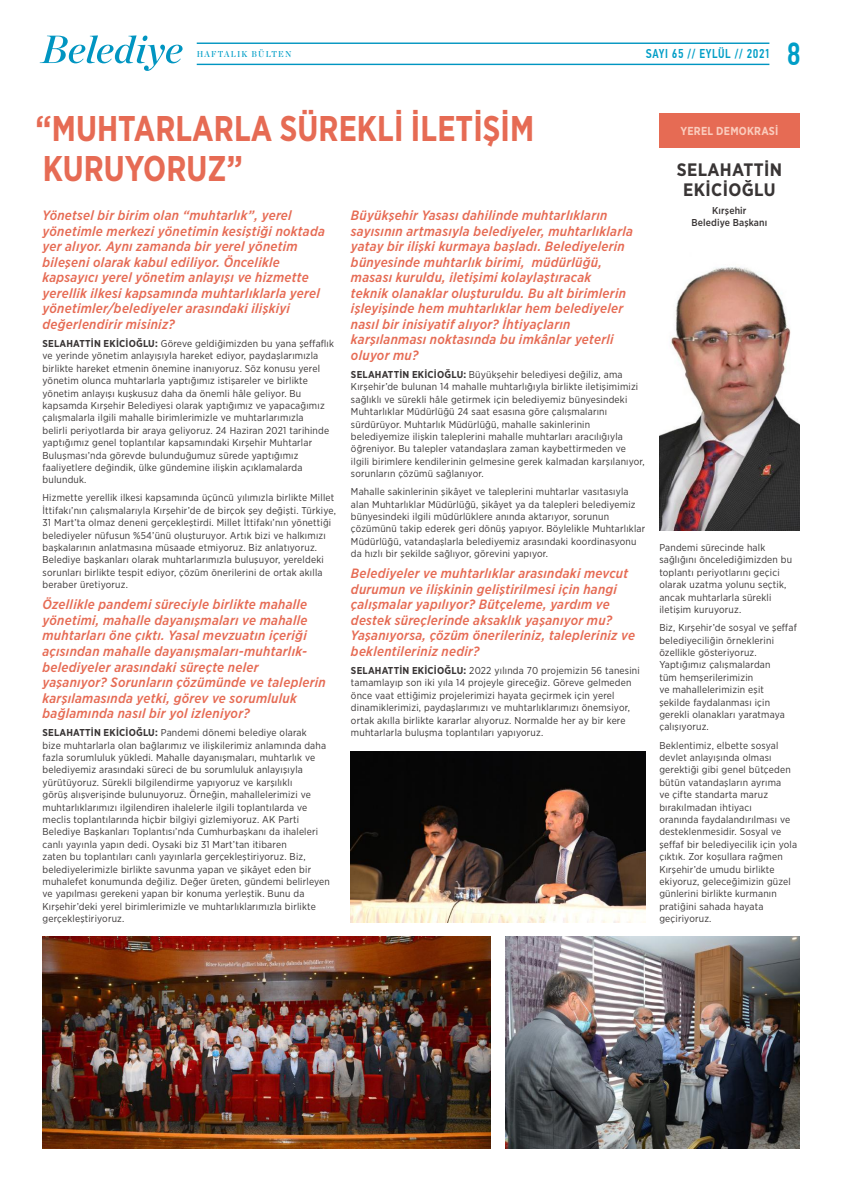
<style>
.page{position:relative;width:842px;height:1191px;background:#fff}
.page>*{position:absolute;margin:0;border:0;box-sizing:border-box;transform-origin:0 0}
.t1{font:700 35.7px/40px "Gotham Narrow";letter-spacing:.005em;color:#e66b54;scale:.9 1}
.t2{font:500 32.1px "PF Din Text Cond Pro";color:#009ec7;scale:.93 1}
.t3{font:700 18px/20px "Gotham Narrow";letter-spacing:.02em;color:#393535;text-align:center}
.t4{font:italic 500 13.5px/15.5px "Gotham Narrow";letter-spacing:.02em;color:#e66b54}
.t5{font:500 12.8px "PF Din Text Cond Pro";letter-spacing:.05em;color:#009ec7;scale:.93 1}
.t6{font:700 11.6px "Gotham Narrow";letter-spacing:.02em;color:#faccbd;scale:.95 1}
.t7{font:10px/12.4px "Gotham Narrow";letter-spacing:.02em;color:#393535}
.t8{font:500 10px/12px "Gotham Narrow";letter-spacing:.01em;color:#393535;text-align:center}
.t9{font:8.6px "Chronicle Display Semi";letter-spacing:.15em;color:#009ec7;scale:.93 1}
.s1{font-weight:700}
</style>
<div class="page">
<hr style="left:197px;top:64px;width:572px;height:1px;background:#0095c1">
<hr style="left:197px;top:43px;width:572px;height:1px;background:#0095c1">
<svg style="left:40px;top:35px;width:143px;height:36px"></svg>
<div style="left:659px;top:114px;width:140px;height:34px;background:#e66b54"></div>
<img style="left:505px;top:936px;width:294px;height:212px">
<img style="left:43px;top:936px;width:448px;height:212px">
<img style="left:351px;top:751px;width:294px;height:171px">
<img style="left:659px;top:267px;width:140px;height:263px">
<p class="t9" style="left:197px;top:47px;width:103px">HAFTALIK BÜLTEN</p>
<p class="t5" style="left:646px;top:46px;width:135px">SAYI 65 // EYLÜL // 2021</p>
<h2 class="t2" style="left:787px;top:35px;width:17px">8</h2>
<h1 class="t1" style="left:36px;top:108px;width:555px">“MUHTARLARLA SÜREKLİ İLETİŞİM<br>KURUYORUZ”</h1>
<p class="t4" style="left:43px;top:208px;width:284px">Yönetsel bir birim olan “muhtarlık”, yerel yönetimle merkezi yönetimin kesiştiği noktada yer alıyor. Aynı zamanda bir yerel yönetim bileşeni olarak kabul ediliyor. Öncelikle kapsayıcı yerel yönetim anlayışı ve hizmette yerellik ilkesi kapsamında muhtarlıklarla yerel yönetimler/belediyeler arasındaki ilişkiyi değerlendirir misiniz?</p>
<p class="t7" style="left:43px;top:337px;width:293px"><span class="s1">SELAHATTİN EKİCİOĞLU:</span> Göreve geldiğimizden bu yana şeffaflık ve yerinde yönetim anlayışıyla hareket ediyor, paydaşlarımızla birlikte hareket etmenin önemine inanıyoruz. Söz konusu yerel yönetim olunca muhtarlarla yaptığımız istişareler ve birlikte yönetim anlayışı kuşkusuz daha da önemli hâle geliyor. Bu kapsamda Kırşehir Belediyesi olarak yaptığımız ve yapacağımız çalışmalarla ilgili mahalle birimlerimizle ve muhtarlarımızla<br>belirli periyotlarda bir araya geliyoruz. 24 Haziran 2021 tarihinde yaptığımız genel toplantılar kapsamındaki Kırşehir Muhtarlar Buluşması’nda görevde bulunduğumuz sürede yaptığımız faaliyetlere değindik, ülke gündemine ilişkin açıklamalarda bulunduk.</p>
<p class="t7" style="left:43px;top:491px;width:295px">Hizmette yerellik ilkesi kapsamında üçüncü yılımızla birlikte Millet İttifakı’nın çalışmalarıyla Kırşehir’de de birçok şey değişti. Türkiye, 31 Mart’ta olmaz deneni gerçekleştirdi. Millet İttifakı’nın yönettiği belediyeler nüfusun %54’ünü oluşturuyor. Artık bizi ve halkımızı başkalarının anlatmasına müsaade etmiyoruz. Biz anlatıyoruz.<br>Belediye başkanları olarak muhtarlarımızla buluşuyor, yereldeki sorunları birlikte tespit ediyor, çözüm önerilerini de ortak akılla beraber üretiyoruz.</p>
<p class="t4" style="left:43px;top:597px;width:285px">Özellikle pandemi süreciyle birlikte mahalle yönetimi, mahalle dayanışmaları ve mahalle muhtarları öne çıktı. Yasal mevzuatın içeriği açısından mahalle dayanışmaları-muhtarlık&shy;belediyeler arasındaki süreçte neler yaşanıyor? Sorunların çözümünde ve taleplerin karşılamasında yetki, görev ve sorumluluk bağlamında nasıl bir yol izleniyor?</p>
<p class="t7" style="left:43px;top:726px;width:289px"><span class="s1">SELAHATTİN EKİCİOĞLU:</span> Pandemi dönemi belediye olarak<br>bize muhtarlarla olan bağlarımız ve ilişkilerimiz anlamında daha fazla sorumluluk yükledi. Mahalle dayanışmaları, muhtarlık ve belediyemiz arasındaki süreci de bu sorumluluk anlayışıyla yürütüyoruz. Sürekli bilgilendirme yapıyoruz ve karşılıklı<br>görüş alışverişinde bulunuyoruz. Örneğin, mahallelerimizi ve muhtarlıklarımızı ilgilendiren ihalelerle ilgili toplantılarda ve meclis toplantılarında hiçbir bilgiyi gizlemiyoruz. AK Parti Belediye Başkanları Toplantısı’nda Cumhurbaşkanı da ihaleleri canlı yayınla yapın dedi. Oysaki biz 31 Mart’tan itibaren<br>zaten bu toplantıları canlı yayınlarla gerçekleştiriyoruz. Biz, belediyelerimizle birlikte savunma yapan ve şikâyet eden bir muhalefet konumunda değiliz. Değer üreten, gündemi belirleyen ve yapılması gerekeni yapan bir konuma yerleştik. Bunu da Kırşehir’deki yerel birimlerimizle ve muhtarlıklarımızla birlikte gerçekleştiriyoruz.</p>
<p class="t4" style="left:351px;top:208px;width:284px">Büyükşehir Yasası dahilinde muhtarlıkların sayısının artmasıyla belediyeler, muhtarlıklarla yatay bir ilişki kurmaya başladı. Belediyelerin bünyesinde muhtarlık birimi, müdürlüğü, masası kuruldu, iletişimi kolaylaştıracak<br>teknik olanaklar oluşturuldu. Bu alt birimlerin işleyişinde hem muhtarlıklar hem belediyeler nasıl bir inisiyatif alıyor? İhtiyaçların karşılanması noktasında bu imkânlar yeterli oluyor mu?</p>
<p class="t7" style="left:351px;top:368px;width:295px"><span class="s1">SELAHATTİN EKİCİOĞLU:</span> Büyükşehir belediyesi değiliz, ama Kırşehir’de bulunan 14 mahalle muhtarlığıyla birlikte iletişimimizi sağlıklı ve sürekli hâle getirmek için belediyemiz bünyesindeki Muhtarlıklar Müdürlüğü 24 saat esasına göre çalışmalarını sürdürüyor. Muhtarlık Müdürlüğü, mahalle sakinlerinin belediyemize ilişkin taleplerini mahalle muhtarları aracılığıyla öğreniyor. Bu talepler vatandaşlara zaman kaybettirmeden ve ilgili birimlere kendilerinin gelmesine gerek kalmadan karşılanıyor, sorunların çözümü sağlanıyor.</p>
<p class="t7" style="left:351px;top:485px;width:296px">Mahalle sakinlerinin şikâyet ve taleplerini muhtarlar vasıtasıyla alan Muhtarlıklar Müdürlüğü, şikâyet ya da talepleri belediyemiz bünyesindeki ilgili müdürlüklere anında aktarıyor, sorunun çözümünü takip ederek geri dönüş yapıyor. Böylelikle Muhtarlıklar Müdürlüğü, vatandaşlarla belediyemiz arasındaki koordinasyonu da hızlı bir şekilde sağlıyor, görevini yapıyor.</p>
<p class="t4" style="left:351px;top:566px;width:286px">Belediyeler ve muhtarlıklar arasındaki mevcut durumun ve ilişkinin geliştirilmesi için hangi çalışmalar yapılıyor? Bütçeleme, yardım ve destek süreçlerinde aksaklık yaşanıyor mu?<br>Yaşanıyorsa, çözüm önerileriniz, talepleriniz ve beklentileriniz nedir?</p>
<p class="t7" style="left:351px;top:664px;width:290px"><span class="s1">SELAHATTİN EKİCİOĞLU:</span> 2022 yılında 70 projemizin 56 tanesini tamamlayıp son iki yıla 14 projeyle gireceğiz. Göreve gelmeden önce vaat ettiğimiz projelerimizi hayata geçirmek için yerel dinamiklerimizi, paydaşlarımızı ve muhtarlıklarımızı önemsiyor, ortak akılla birlikte kararlar alıyoruz. Normalde her ay bir kere muhtarlarla buluşma toplantıları yapıyoruz.</p>
<p class="t6" style="left:680px;top:123px;width:105px">YEREL DEMOKRASİ</p>
<h3 class="t3" style="left:677px;top:159px;width:107px">SELAHATTİN<br>EKİCİOĞLU</h3>
<p class="t8" style="left:692px;top:204px;width:77px">Kırşehir<br>Belediye Başkanı</p>
<p class="t7" style="left:659px;top:541px;width:134px">Pandemi sürecinde halk sağlığını öncelediğimizden bu toplantı periyotlarını geçici olarak uzatma yolunu seçtik, ancak muhtarlarla sürekli iletişim kuruyoruz.</p>
<p class="t7" style="left:659px;top:621px;width:139px">Biz, Kırşehir’de sosyal ve şeffaf belediyeciliğin örneklerini özellikle gösteriyoruz.<br>Yaptığımız çalışmalardan<br>tüm hemşerilerimizin<br>ve mahallelerimizin eşit şekilde faydalanması için gerekli olanakları yaratmaya çalışıyoruz.</p>
<p class="t7" style="left:659px;top:738px;width:139px">Beklentimiz, elbette sosyal devlet anlayışında olması gerektiği gibi genel bütçeden bütün vatandaşların ayrıma<br>ve çifte standarta maruz bırakılmadan ihtiyacı<br>oranında faydalandırılması ve desteklenmesidir. Sosyal ve şeffaf bir belediyecilik için yola çıktık. Zor koşullara rağmen<br>Kırşehir’de umudu birlikte ekiyoruz, geleceğimizin güzel günlerini birlikte kurmanın pratiğini sahada hayata geçiriyoruz.</p>
</div>
